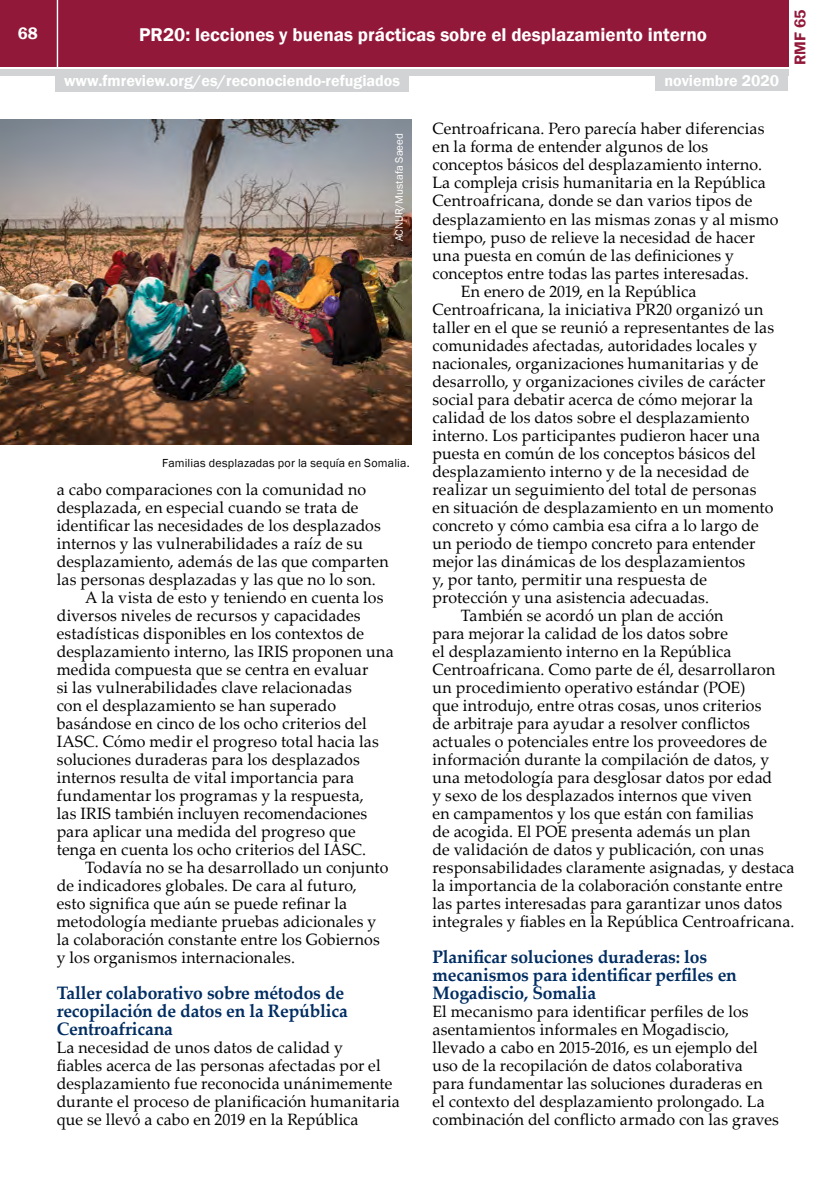
<style>
.page{position:relative;width:840px;height:1191px;background:#fff}
.page>*{position:absolute;margin:0;border:0;box-sizing:border-box;transform-origin:0 0}
.t1{font:600 19px "Franklin Gothic";color:#fff}
.t2{font:700 18px/18px "Palatino Linotype";letter-spacing:-.01em;color:#002d62}
.t3{font:600 17px "Franklin Gothic";color:#fff}
.t4{font:16.4px/18px "Palatino Linotype";letter-spacing:.01em;color:#000}
.t5{font:600 16px "Franklin Gothic";color:#fff}
.t6{font:600 16px "Franklin Gothic";color:#92183a}
.t7{font:12px "Franklin Gothic";letter-spacing:.02em;color:#000}
.t8{font:11px "Franklin Gothic";color:#fff}
</style>
<div class="page">
<div style="left:0;top:0;width:787px;height:66px;background:#92183a"></div>
<div style="left:0;top:69px;width:787px;height:6px;background:#d1d3d4"></div>
<hr style="left:57px;top:0;width:1px;height:67px;background:#fff">
<div style="left:655px;top:73px;width:132px;height:18px;background:#d1d3d4"></div>
<div style="left:55px;top:74px;width:353px;height:18px;background:#d1d3d4"></div>
<img style="left:0;top:119px;width:411px;height:326px">
<p class="t3" style="left:18px;top:23px;width:21px">68</p>
<p class="t1" style="left:139px;top:23px;width:569px">PR20: lecciones y buenas prácticas sobre el desplazamiento interno</p>
<p class="t5" style="left:64px;top:71px;width:337px">www.fmreview.org/es/reconociendo-refugiados</p>
<p class="t5" style="left:664px;top:71px;width:116px">noviembre 2020</p>
<p class="t6" style="left:789px;top:65px;width:57px;rotate:-90deg">RMF 65</p>
<p class="t8" style="left:392px;top:241px;width:110px;rotate:-90deg">ACNUR/Mustafa Saeed</p>
<p class="t7" style="left:162px;top:455px;width:249px">Familias desplazadas por la sequía en Somalia.</p>
<p class="t4" style="left:57px;top:479px;width:310px">a cabo comparaciones con la comunidad no</p>
<p class="t4" style="left:57px;top:497px;width:303px">desplazada, en especial cuando se trata de</p>
<p class="t4" style="left:57px;top:515px;width:325px">identificar las necesidades de los desplazados</p>
<p class="t4" style="left:57px;top:533px;width:308px">internos y las vulnerabilidades a raíz de su</p>
<p class="t4" style="left:57px;top:551px;width:333px">desplazamiento, además de las que comparten</p>
<p class="t4" style="left:57px;top:569px;width:320px">las personas desplazadas y las que no lo son.</p>
<p class="t4" style="left:85px;top:587px;width:300px">A la vista de esto y teniendo en cuenta los</p>
<p class="t4" style="left:57px;top:605px;width:305px">diversos niveles de recursos y capacidades</p>
<p class="t4" style="left:57px;top:623px;width:309px">estadísticas disponibles en los contextos de</p>
<p class="t4" style="left:57px;top:641px;width:338px">desplazamiento interno, las IRIS proponen una</p>
<p class="t4" style="left:57px;top:659px;width:313px">medida compuesta que se centra en evaluar</p>
<p class="t4" style="left:57px;top:677px;width:296px">si las vulnerabilidades clave relacionadas</p>
<p class="t4" style="left:57px;top:695px;width:281px">con el desplazamiento se han superado</p>
<p class="t4" style="left:57px;top:713px;width:311px">basándose en cinco de los ocho criterios del</p>
<p class="t4" style="left:57px;top:731px;width:323px">IASC. Cómo medir el progreso total hacia las</p>
<p class="t4" style="left:57px;top:749px;width:304px">soluciones duraderas para los desplazados</p>
<p class="t4" style="left:57px;top:767px;width:299px">internos resulta de vital importancia para</p>
<p class="t4" style="left:57px;top:785px;width:308px">fundamentar los programas y la respuesta,</p>
<p class="t4" style="left:57px;top:803px;width:312px">las IRIS también incluyen recomendaciones</p>
<p class="t4" style="left:57px;top:821px;width:300px">para aplicar una medida del progreso que</p>
<p class="t4" style="left:57px;top:839px;width:311px">tenga en cuenta los ocho criterios del IASC.</p>
<p class="t4" style="left:85px;top:857px;width:305px">Todavía no se ha desarrollado un conjunto</p>
<p class="t4" style="left:57px;top:875px;width:301px">de indicadores globales. De cara al futuro,</p>
<p class="t4" style="left:57px;top:893px;width:292px">esto significa que aún se puede refinar la</p>
<p class="t4" style="left:57px;top:911px;width:321px">metodología mediante pruebas adicionales y</p>
<p class="t4" style="left:57px;top:929px;width:324px">la colaboración constante entre los Gobiernos</p>
<p class="t4" style="left:57px;top:947px;width:239px">y los organismos internacionales.</p>
<p class="t2" style="left:57px;top:983px;width:292px">Taller colaborativo sobre métodos de recopilación de datos en la República<br>Centroafricana</p>
<p class="t4" style="left:57px;top:1037px;width:344px">La necesidad de unos datos de calidad y<br>fiables acerca de las personas afectadas por el desplazamiento fue reconocida unánimemente durante el proceso de planificación humanitaria que se llevó a cabo en 2019 en la República</p>
<p class="t4" style="left:432px;top:119px;width:333px">Centroafricana. Pero parecía haber diferencias</p>
<p class="t4" style="left:432px;top:137px;width:277px">en la forma de entender algunos de los</p>
<p class="t4" style="left:432px;top:155px;width:331px">conceptos básicos del desplazamiento interno.</p>
<p class="t4" style="left:432px;top:173px;width:334px">La compleja crisis humanitaria en la República</p>
<p class="t4" style="left:432px;top:191px;width:321px">Centroafricana, donde se dan varios tipos de</p>
<p class="t4" style="left:432px;top:209px;width:347px">desplazamiento en las mismas zonas y al mismo</p>
<p class="t4" style="left:432px;top:227px;width:324px">tiempo, puso de relieve la necesidad de hacer</p>
<p class="t4" style="left:432px;top:245px;width:303px">una puesta en común de las definiciones y</p>
<p class="t4" style="left:432px;top:263px;width:317px">conceptos entre todas las partes interesadas.</p>
<p class="t4" style="left:460px;top:281px;width:237px">En enero de 2019, en la República</p>
<p class="t4" style="left:432px;top:299px;width:332px">Centroafricana, la iniciativa PR20 organizó un</p>
<p class="t4" style="left:432px;top:317px;width:343px">taller en el que se reunió a representantes de las</p>
<p class="t4" style="left:432px;top:335px;width:326px">comunidades afectadas, autoridades locales y</p>
<p class="t4" style="left:432px;top:353px;width:327px">nacionales, organizaciones humanitarias y de</p>
<p class="t4" style="left:432px;top:371px;width:334px">desarrollo, y organizaciones civiles de carácter</p>
<p class="t4" style="left:432px;top:389px;width:322px">social para debatir acerca de cómo mejorar la</p>
<p class="t4" style="left:432px;top:407px;width:318px">calidad de los datos sobre el desplazamiento</p>
<p class="t4" style="left:432px;top:425px;width:329px">interno. Los participantes pudieron hacer una</p>
<p class="t4" style="left:432px;top:443px;width:324px">puesta en común de los conceptos básicos del</p>
<p class="t4" style="left:432px;top:461px;width:318px">desplazamiento interno y de la necesidad de</p>
<p class="t4" style="left:432px;top:479px;width:325px">realizar un seguimiento del total de personas</p>
<p class="t4" style="left:432px;top:497px;width:342px">en situación de desplazamiento en un momento</p>
<p class="t4" style="left:432px;top:515px;width:328px">concreto y cómo cambia esa cifra a lo largo de</p>
<p class="t4" style="left:432px;top:533px;width:324px">un periodo de tiempo concreto para entender</p>
<p class="t4" style="left:432px;top:551px;width:314px">mejor las dinámicas de los desplazamientos</p>
<p class="t4" style="left:432px;top:569px;width:276px">y, por tanto, permitir una respuesta de</p>
<p class="t4" style="left:432px;top:587px;width:278px">protección y una asistencia adecuadas.</p>
<p class="t4" style="left:460px;top:605px;width:264px">También se acordó un plan de acción</p>
<p class="t4" style="left:432px;top:623px;width:297px">para mejorar la calidad de los datos sobre</p>
<p class="t4" style="left:432px;top:641px;width:300px">el desplazamiento interno en la República</p>
<p class="t4" style="left:432px;top:659px;width:344px">Centroafricana. Como parte de él, desarrollaron</p>
<p class="t4" style="left:432px;top:677px;width:314px">un procedimiento operativo estándar (POE)</p>
<p class="t4" style="left:432px;top:695px;width:330px">que introdujo, entre otras cosas, unos criterios</p>
<p class="t4" style="left:432px;top:713px;width:319px">de arbitraje para ayudar a resolver conflictos</p>
<p class="t4" style="left:432px;top:731px;width:336px">actuales o potenciales entre los proveedores de</p>
<p class="t4" style="left:432px;top:749px;width:338px">información durante la compilación de datos, y</p>
<p class="t4" style="left:432px;top:767px;width:341px">una metodología para desglosar datos por edad</p>
<p class="t4" style="left:432px;top:785px;width:320px">y sexo de los desplazados internos que viven</p>
<p class="t4" style="left:432px;top:803px;width:322px">en campamentos y los que están con familias</p>
<p class="t4" style="left:432px;top:821px;width:319px">de acogida. El POE presenta además un plan</p>
<p class="t4" style="left:432px;top:839px;width:333px">de validación de datos y publicación, con unas</p>
<p class="t4" style="left:432px;top:857px;width:363px">responsabilidades claramente asignadas, y destaca</p>
<p class="t4" style="left:432px;top:875px;width:351px">la importancia de la colaboración constante entre</p>
<p class="t4" style="left:432px;top:893px;width:351px">las partes interesadas para garantizar unos datos</p>
<p class="t4" style="left:432px;top:911px;width:363px">integrales y fiables en la República Centroafricana.</p>
<p class="t2" style="left:432px;top:947px;width:306px">Planificar soluciones duraderas: los mecanismos para identificar perfiles en<br>Mogadiscio, Somalia</p>
<p class="t4" style="left:432px;top:1001px;width:348px">El mecanismo para identificar perfiles de los asentamientos informales en Mogadiscio, llevado a cabo en 2015-2016, es un ejemplo del uso de la recopilación de datos colaborativa para fundamentar las soluciones duraderas en el contexto del desplazamiento prolongado. La combinación del conflicto armado con las graves</p>
</div>
